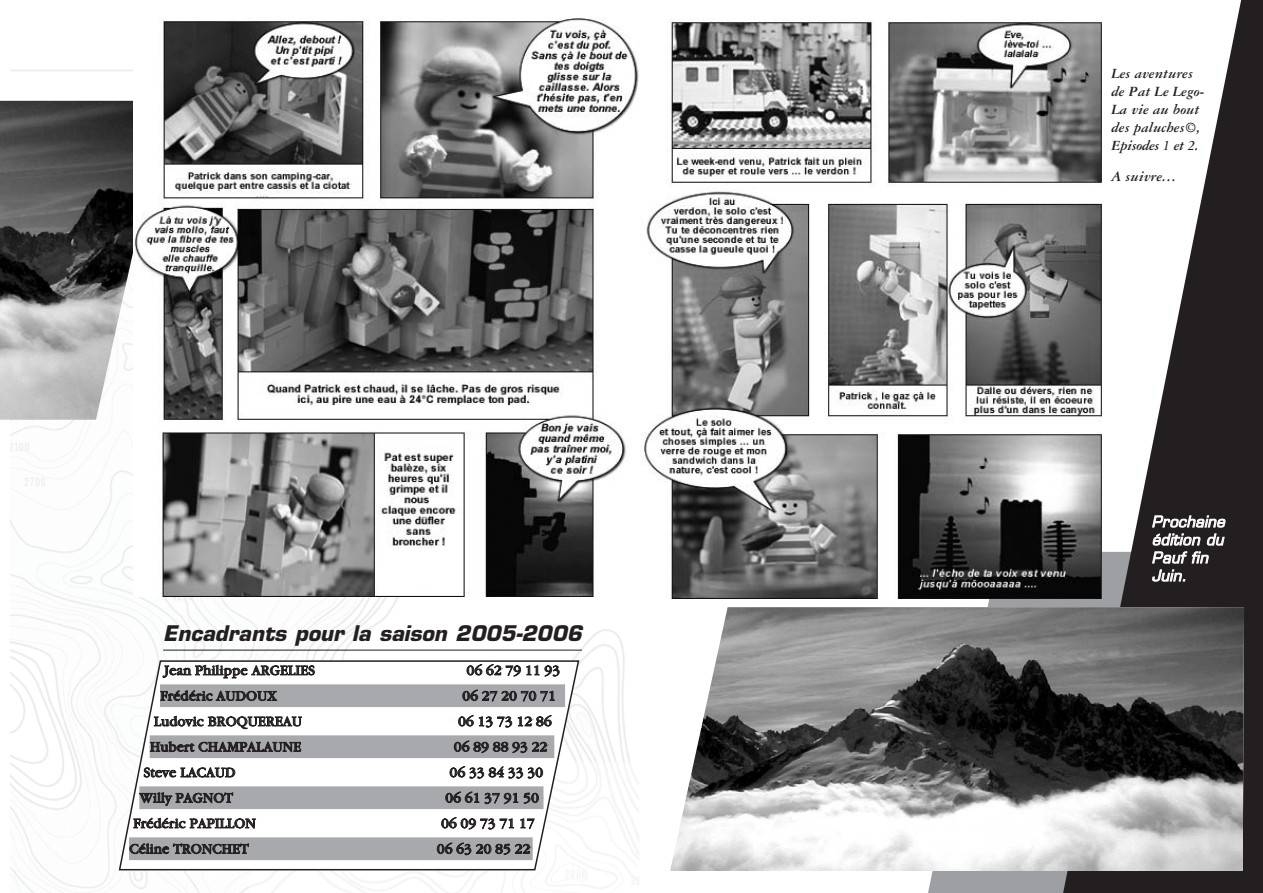
<style>
.page{position:relative;width:1263px;height:893px;background:#fff}
.page>*{position:absolute;margin:0;border:0;box-sizing:border-box;transform-origin:0 0}
.t1{font:italic 700 21px "Eurostile";color:#231f20}
.t2{font:italic 700 15px/18px "Garamond Three";color:#231f20}
.t3{font:italic 15px/18px "Eurostile";color:#fff}
.t4{font:13.5px "Garamond Itc T";letter-spacing:-.005em;color:#231f20}
</style>
<div class="page">
<img style="left:10px;top:70px;width:916px;height:823px">
<svg style="left:926px;top:598px;width:133px;height:295px;fill:#9d9fa2"></svg>
<svg style="left:1059px;top:0;width:204px;height:893px;fill:#231f20"></svg>
<img style="left:670px;top:607px;width:574px;height:264px">
<img style="left:0;top:101px;width:134px;height:319px">
<hr style="left:163px;top:650px;width:419px;height:1px;background:#231f20">
<svg style="left:119px;top:660px;width:460px;height:210px"></svg>
<img style="left:134px;top:17px;width:967px;height:581px">
<h1 class="t1" style="left:163px;top:625px;width:425px">Encadrants pour la saison 2005-2006</h1>
<p class="t4" style="left:164px;top:662px;width:152px">Jean Philippe ARGELIES</p>
<p class="t4" style="left:466px;top:662px;width:95px">06 62 79 11 93</p>
<p class="t4" style="left:160px;top:688px;width:118px">Frédéric AUDOUX</p>
<p class="t4" style="left:462px;top:688px;width:95px">06 27 20 70 71</p>
<p class="t4" style="left:154px;top:713px;width:150px">Ludovic BROQUEREAU</p>
<p class="t4" style="left:458px;top:713px;width:95px">06 13 73 12 86</p>
<p class="t4" style="left:150px;top:739px;width:153px">Hubert CHAMPALAUNE</p>
<p class="t4" style="left:454px;top:739px;width:95px">06 89 88 93 22</p>
<p class="t4" style="left:144px;top:764px;width:93px">Steve LACAUD</p>
<p class="t4" style="left:449px;top:764px;width:95px">06 33 84 33 30</p>
<p class="t4" style="left:140px;top:790px;width:95px">Willy PAGNOT</p>
<p class="t4" style="left:445px;top:790px;width:95px">06 61 37 91 50</p>
<p class="t4" style="left:133px;top:815px;width:124px">Frédéric PAPILLON</p>
<p class="t4" style="left:441px;top:815px;width:95px">06 09 73 71 17</p>
<p class="t4" style="left:129px;top:841px;width:121px">Céline TRONCHET</p>
<p class="t4" style="left:437px;top:841px;width:95px">06 63 20 85 22</p>
<p class="t2" style="left:1111px;top:65px;width:95px">Les aventures de Pat Le Lego-<br>La vie au bout des paluches©,<br>Episodes 1 et 2.</p>
<p class="t2" style="left:1111px;top:168px;width:67px">A suivre…</p>
<p class="t3" style="left:1152px;top:514px;width:78px">Prochaine édition du<br>Pauf fin<br>Juin.</p>
</div>
